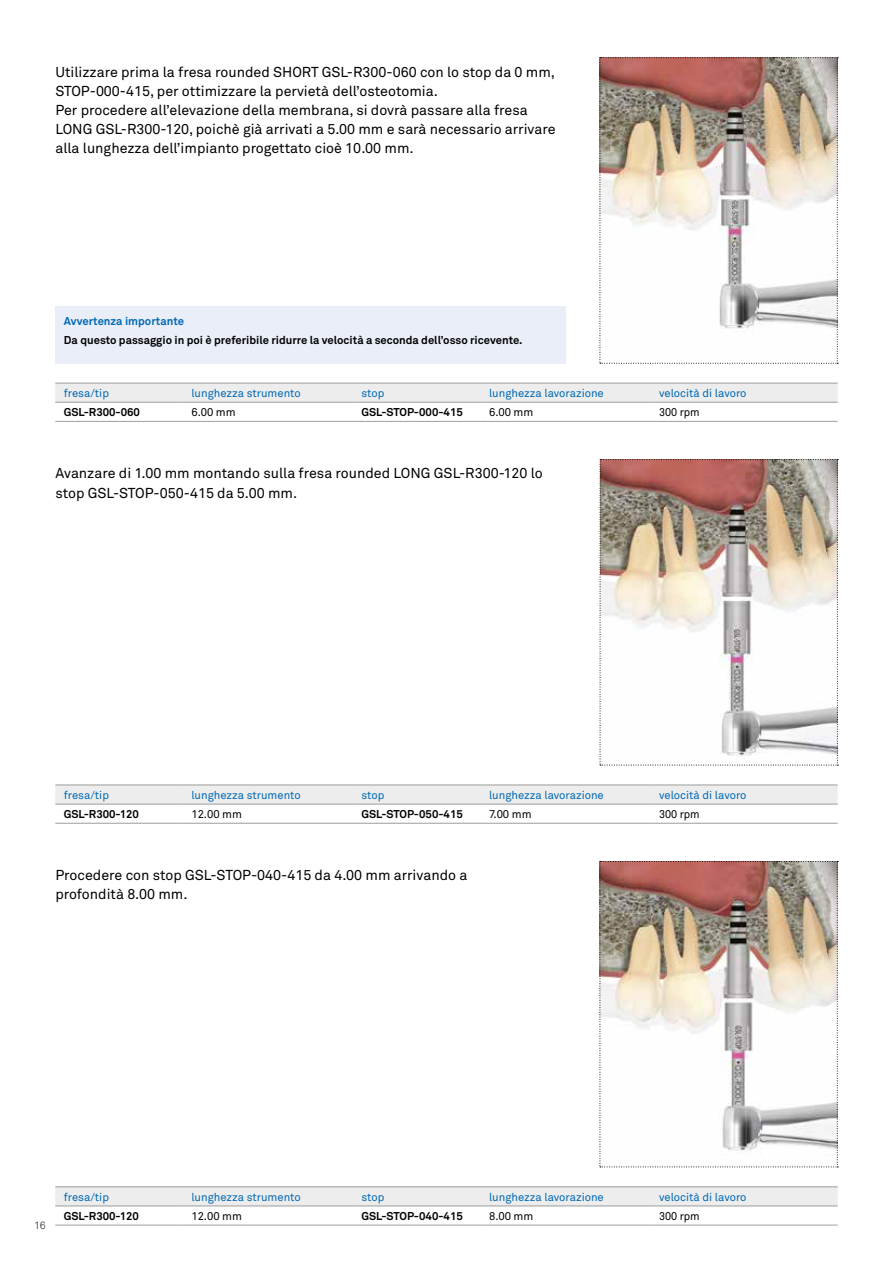
<style>
.page{position:relative;width:893px;height:1263px;background:#fff}
.page>*{position:absolute;margin:0;border:0;box-sizing:border-box;transform-origin:0 0}
.t1{font:14.25px/19.2px "Akkurat Pro";color:#000}
.t2{font:11.25px "Akkurat Pro";color:#0069b4}
.t3{font:700 11.25px "Akkurat Pro";color:#000}
.t4{font:11.25px "Akkurat Pro";color:#000}
.t5{font:700 11.25px "Akkurat Pro";color:#0069b4}
.t6{font:11.25px "Akkurat Pro";color:#000;scale:.96 1}
.t7{font:10.5px "Akkurat Light Pro";color:#000}
</style>
<div class="page">
<img style="left:600px;top:459px;width:238px;height:307px">
<img style="left:600px;top:861px;width:238px;height:306px">
<img style="left:600px;top:57px;width:238px;height:307px">
<div style="left:55px;top:384px;width:783px;height:18px;background:#ededed"></div>
<hr style="left:55px;top:421px;width:128px;height:1px;background:#9d9d9c">
<hr style="left:183px;top:421px;width:170px;height:1px;background:#9d9d9c">
<hr style="left:353px;top:421px;width:127px;height:1px;background:#9d9d9c">
<hr style="left:480px;top:421px;width:171px;height:1px;background:#9d9d9c">
<hr style="left:651px;top:421px;width:187px;height:1px;background:#9d9d9c">
<hr style="left:55px;top:383px;width:128px;height:1px;background:#9d9d9c">
<hr style="left:183px;top:383px;width:170px;height:1px;background:#9d9d9c">
<hr style="left:353px;top:383px;width:127px;height:1px;background:#9d9d9c">
<hr style="left:480px;top:383px;width:171px;height:1px;background:#9d9d9c">
<hr style="left:651px;top:383px;width:187px;height:1px;background:#9d9d9c">
<hr style="left:55px;top:402px;width:128px;height:1px;background:#9d9d9c">
<hr style="left:183px;top:402px;width:170px;height:1px;background:#9d9d9c">
<hr style="left:353px;top:402px;width:127px;height:1px;background:#9d9d9c">
<hr style="left:480px;top:402px;width:171px;height:1px;background:#9d9d9c">
<hr style="left:651px;top:402px;width:187px;height:1px;background:#9d9d9c">
<svg style="left:55px;top:785px;width:783px;height:19px"></svg>
<hr style="left:55px;top:823px;width:128px;height:1px;background:#9d9d9c">
<hr style="left:183px;top:823px;width:170px;height:1px;background:#9d9d9c">
<hr style="left:353px;top:823px;width:127px;height:1px;background:#9d9d9c">
<hr style="left:480px;top:823px;width:171px;height:1px;background:#9d9d9c">
<hr style="left:651px;top:823px;width:187px;height:1px;background:#9d9d9c">
<hr style="left:55px;top:784px;width:128px;height:1px;background:#9d9d9c">
<hr style="left:183px;top:784px;width:170px;height:1px;background:#9d9d9c">
<hr style="left:353px;top:784px;width:127px;height:1px;background:#9d9d9c">
<hr style="left:480px;top:784px;width:171px;height:1px;background:#9d9d9c">
<hr style="left:651px;top:784px;width:187px;height:1px;background:#9d9d9c">
<hr style="left:55px;top:804px;width:128px;height:1px;background:#9d9d9c">
<hr style="left:183px;top:804px;width:170px;height:1px;background:#9d9d9c">
<hr style="left:353px;top:804px;width:127px;height:1px;background:#9d9d9c">
<hr style="left:480px;top:804px;width:171px;height:1px;background:#9d9d9c">
<hr style="left:651px;top:804px;width:187px;height:1px;background:#9d9d9c">
<div style="left:55px;top:1187px;width:783px;height:18px;background:#ededed"></div>
<hr style="left:55px;top:1225px;width:128px;height:1px;background:#9d9d9c">
<hr style="left:183px;top:1225px;width:170px;height:1px;background:#9d9d9c">
<hr style="left:353px;top:1225px;width:127px;height:1px;background:#9d9d9c">
<hr style="left:480px;top:1225px;width:171px;height:1px;background:#9d9d9c">
<hr style="left:651px;top:1225px;width:187px;height:1px;background:#9d9d9c">
<hr style="left:55px;top:1186px;width:128px;height:1px;background:#9d9d9c">
<hr style="left:183px;top:1186px;width:170px;height:1px;background:#9d9d9c">
<hr style="left:353px;top:1186px;width:127px;height:1px;background:#9d9d9c">
<hr style="left:480px;top:1186px;width:171px;height:1px;background:#9d9d9c">
<hr style="left:651px;top:1186px;width:187px;height:1px;background:#9d9d9c">
<hr style="left:55px;top:1205px;width:128px;height:1px;background:#9d9d9c">
<hr style="left:183px;top:1205px;width:170px;height:1px;background:#9d9d9c">
<hr style="left:353px;top:1205px;width:127px;height:1px;background:#9d9d9c">
<hr style="left:480px;top:1205px;width:171px;height:1px;background:#9d9d9c">
<hr style="left:651px;top:1205px;width:187px;height:1px;background:#9d9d9c">
<div style="left:55px;top:306px;width:511px;height:58px;background:#e9eef9"></div>
<p class="t1" style="left:55px;top:62px;width:502px">Utilizzare prima la fresa rounded SHORT GSL-R300-060 con lo stop da 0 mm, STOP-000-415, per ottimizzare la pervietà dell’osteotomia.<br>Per procedere all’elevazione della membrana, si dovrà passare alla fresa LONG GSL-R300-120, poichè già arrivati a 5.00 mm e sarà necessario arrivare alla lunghezza dell’impianto progettato cioè 10.00 mm.</p>
<p class="t5" style="left:64px;top:314px;width:122px">Avvertenza importante</p>
<p class="t3" style="left:64px;top:333px;width:460px">Da questo passaggio in poi è preferibile ridurre la velocità a seconda dell’osso ricevente.</p>
<p class="t2" style="left:64px;top:387px;width:47px">fresa/tip</p>
<p class="t2" style="left:191px;top:387px;width:111px">lunghezza strumento</p>
<p class="t2" style="left:361px;top:387px;width:24px">stop</p>
<p class="t2" style="left:489px;top:387px;width:116px">lunghezza lavorazione</p>
<p class="t2" style="left:659px;top:387px;width:89px">velocità di lavoro</p>
<p class="t3" style="left:64px;top:405px;width:78px">GSL-R300-060</p>
<p class="t4" style="left:191px;top:406px;width:46px">6.00 mm</p>
<p class="t3" style="left:361px;top:405px;width:103px">GSL-STOP-000-415</p>
<p class="t4" style="left:489px;top:406px;width:46px">6.00 mm</p>
<p class="t6" style="left:659px;top:406px;width:44px">300 rpm</p>
<p class="t1" style="left:55px;top:464px;width:489px">Avanzare di 1.00 mm montando sulla fresa rounded LONG GSL-R300-120 lo stop GSL-STOP-050-415 da 5.00 mm.</p>
<p class="t2" style="left:64px;top:788px;width:47px">fresa/tip</p>
<p class="t2" style="left:191px;top:788px;width:111px">lunghezza strumento</p>
<p class="t2" style="left:361px;top:788px;width:24px">stop</p>
<p class="t2" style="left:489px;top:788px;width:116px">lunghezza lavorazione</p>
<p class="t2" style="left:659px;top:788px;width:89px">velocità di lavoro</p>
<p class="t3" style="left:64px;top:807px;width:77px">GSL-R300-120</p>
<p class="t4" style="left:191px;top:808px;width:52px">12.00 mm</p>
<p class="t3" style="left:361px;top:807px;width:103px">GSL-STOP-050-415</p>
<p class="t4" style="left:489px;top:808px;width:44px">7.00 mm</p>
<p class="t6" style="left:659px;top:808px;width:44px">300 rpm</p>
<p class="t1" style="left:55px;top:866px;width:414px">Procedere con stop GSL-STOP-040-415 da 4.00 mm arrivando a profondità 8.00 mm.</p>
<p class="t7" style="left:34px;top:1219px;width:13px">16</p>
<p class="t2" style="left:64px;top:1190px;width:47px">fresa/tip</p>
<p class="t2" style="left:191px;top:1190px;width:111px">lunghezza strumento</p>
<p class="t2" style="left:361px;top:1190px;width:24px">stop</p>
<p class="t2" style="left:489px;top:1190px;width:116px">lunghezza lavorazione</p>
<p class="t2" style="left:659px;top:1190px;width:89px">velocità di lavoro</p>
<p class="t3" style="left:64px;top:1209px;width:77px">GSL-R300-120</p>
<p class="t4" style="left:191px;top:1209px;width:52px">12.00 mm</p>
<p class="t3" style="left:361px;top:1209px;width:103px">GSL-STOP-040-415</p>
<p class="t4" style="left:489px;top:1209px;width:46px">8.00 mm</p>
<p class="t6" style="left:659px;top:1209px;width:44px">300 rpm</p>
</div>
